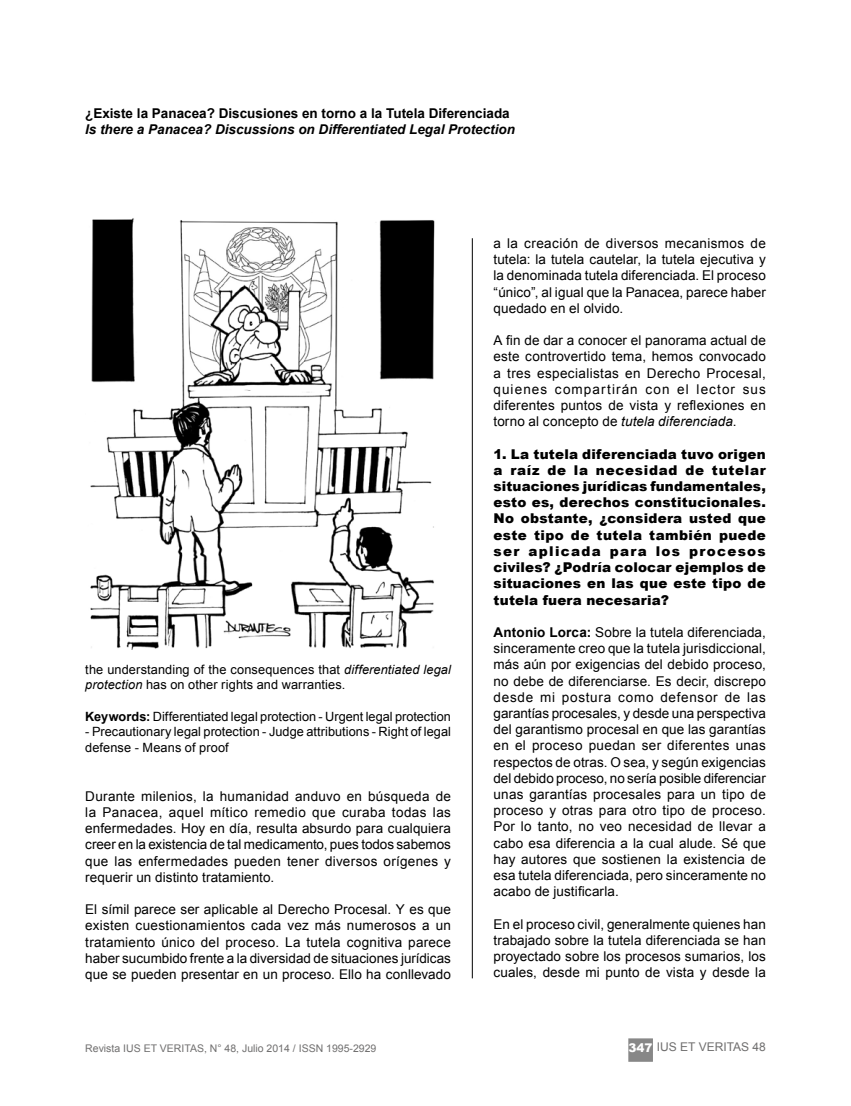
<style>
.page{position:relative;width:851px;height:1106px;background:#fff}
.page>*{position:absolute;margin:0;border:0;box-sizing:border-box;transform-origin:0 0}
.t1{font:13.5px/16.2px "Arial";letter-spacing:.005em;color:#000;text-align:justify}
.t2{font:900 13.5px/16.2px "Arial";letter-spacing:.015em;color:#000;text-align:justify}
.t3{font:italic 700 13.5px "Arial";color:#000}
.t4{font:700 13.5px "Arial";color:#000}
.t5{font:12.75px/15.3px "Arial";letter-spacing:.005em;color:#000}
.t6{font:12px "Arial";color:#706f6f}
.t7{font:10.5px "Arial";color:#706f6f}
.s1{font-style:italic}
.s2{font-weight:700}
.s3{font-weight:900;color:#fff}
</style>
<div class="page">
<div style="left:628px;top:1038px;width:24px;height:23px;background:#878787;border:2px solid #878787"></div>
<hr style="left:472px;top:238px;width:1px;height:740px;background:#000">
<img style="left:90px;top:218px;width:345px;height:431px">
<p class="t4" style="left:85px;top:104px;width:426px">¿Existe la Panacea? Discusiones en torno a la Tutela Diferenciada</p>
<p class="t3" style="left:85px;top:121px;width:431px">Is there a Panacea? Discussions on Differentiated Legal Protection</p>
<p class="t5" style="left:85px;top:662px;width:367px">the understanding of the consequences that <span class="s1">differentiated legal protection</span> has on other rights and warranties.</p>
<p class="t5" style="left:85px;top:708px;width:367px"><span class="s2">Keywords:</span> Differentiated legal protection - U rgent legal protection</p>
<p class="t5" style="left:85px;top:723px;width:367px;line-height:16.2px">- Precautionary legal protection - Judge attributions - Right of legal defense - Means of proof</p>
<p class="t1" style="left:85px;top:788px;width:367px">Durante milenios, la humanidad anduvo en búsqueda de la Panacea, aquel mítico remedio que curaba todas las enfermedades. Hoy en día, resulta absurdo para cualquiera creer en la existencia de tal medicamento, pues todos sabemos que las enfermedades pueden tener diversos orígenes y requerir un distinto tratamiento.</p>
<p class="t1" style="left:85px;top:901px;width:367px">El símil parece ser aplicable al Derecho Procesal. Y es que existen cuestionamientos cada vez más numerosos a un tratamiento único del proceso. La tutela cognitiva parece haber sucumbido frente a la diversidad de situaciones jurídicas que se pueden presentar en un proceso. Ello ha conllevado</p>
<p class="t1" style="left:493px;top:235px;width:274px">a la creación de diversos mecanismos de tutela: la tutela cautelar, la tutela ejecutiva y la denominada tutela diferenciada. El proceso “único”, al igual que la Panacea, parece haber quedado en el olvido.</p>
<p class="t1" style="left:493px;top:332px;width:274px">A fin de dar a conocer el panorama actual de este controvertido tema, hemos convocado a tres especialistas en Derecho Procesal, quienes compartirán con el lector sus diferentes puntos de vista y reflexiones en torno al concepto de <span class="s1">tutela diferenciada</span>.</p>
<p class="t2" style="left:493px;top:445px;width:274px">1. La tutela diferenciada tuvo origen a raíz de la necesidad de tutelar situaciones jurídicas fundamentales, esto es, derechos constitucionales.<br>No obstante, ¿considera usted que este tipo de tutela también puede ser aplicada para los procesos civiles? ¿Podría colocar ejemplos de situaciones en las que este tipo de tutela fuera necesaria?</p>
<p class="t1" style="left:493px;top:624px;width:274px"><span class="s2">Antonio Lorca:</span> Sobre la tutela diferenciada, sinceramente creo que la tutela jurisdiccional, más aún por exigencias del debido proceso, no debe de diferenciarse. Es decir, discrepo desde mi postura como defensor de las garantías procesales, y desde una perspectiva del garantismo procesal en que las garantías en el proceso puedan ser diferentes unas respectos de otras. O sea, y según exigencias del debido proceso, no sería posible diferenciar unas garantías procesales para un tipo de proceso y otras para otro tipo de proceso.<br>Por lo tanto, no veo necesidad de llevar a cabo esa diferencia a la cual alude. Sé que hay autores que sostienen la existencia de esa tutela diferenciada, pero sinceramente no acabo de justificarla.</p>
<p class="t1" style="left:493px;top:915px;width:274px">En el proceso civil, generalmente quienes han trabajado sobre la tutela diferenciada se han proyectado sobre los procesos sumarios, los cuales, desde mi punto de vista y desde la</p>
<p class="t7" style="left:85px;top:1041px;width:292px">Revista ius et veritas, N° 48, Julio 2014 / ISS N 1995-2929</p>
<p class="t6" style="left:628px;top:1038px;width:139px"><span class="s3">347</span> IUS ET VERITAS 48</p>
</div>
